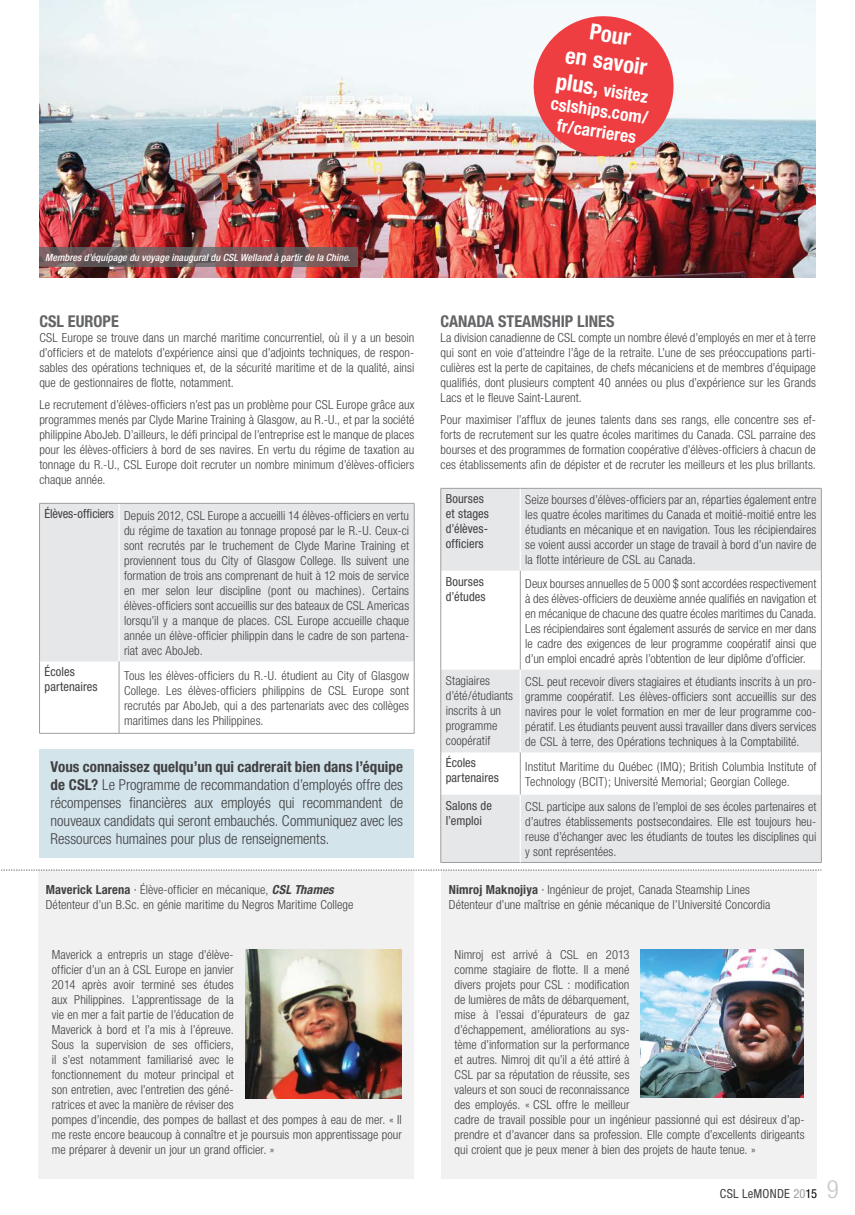
<style>
.page{position:relative;width:855px;height:1215px;background:#fff}
.page>*{position:absolute;margin:0;border:0;box-sizing:border-box;transform-origin:0 0}
.t1{font:700 condensed 22.5px/27.1px "Helvetica Neue";color:#fff}
.t2{font:700 condensed 17.5px "Helvetica Neue";color:#fff}
.t3{font:700 condensed 16.25px "Helvetica Neue";color:#636466}
.t4{font:300 condensed 15px/18px "Helvetica Neue";letter-spacing:-.005em;color:#414042;text-align:justify}
.t5{font:300 condensed 12.5px/15px "Helvetica Neue";letter-spacing:.005em;color:#414042;text-align:justify}
.t6{font:condensed 12.5px/15px "Helvetica Neue";letter-spacing:.005em;color:#414042}
.t7{font:italic 500 condensed 10px "Helvetica Neue";letter-spacing:.01em;color:#fff}
.s1{font-weight:400}
.s2{font-weight:700}
.s3{font-weight:700;font-style:italic}
.s4{color:#9d9fa2}
.s5{color:#000}
.s6{font-weight:300;font-size:25px;color:#c7c8ca}
</style>
<div class="page">
<div style="left:39px;top:870px;width:375px;height:308px;background:#f1f1f2"></div>
<div style="left:441px;top:870px;width:376px;height:308px;background:#f1f1f2"></div>
<img style="left:39px;top:0;width:777px;height:277px">
<img style="left:245px;top:949px;width:157px;height:150px">
<img style="left:641px;top:950px;width:163px;height:148px">
<svg style="left:442px;top:489px;width:379px;height:373px;fill:#e6e7e8"></svg>
<hr style="left:520px;top:489px;width:1px;height:82px;background:#fff">
<hr style="left:520px;top:670px;width:1px;height:82px;background:#fff">
<hr style="left:441px;top:488px;width:79px;height:1px;background:#9d9fa2">
<hr style="left:441px;top:489px;width:1px;height:82px;background:#9d9fa2">
<hr style="left:520px;top:488px;width:302px;height:1px;background:#9d9fa2">
<hr style="left:821px;top:489px;width:1px;height:82px;background:#9d9fa2">
<hr style="left:441px;top:571px;width:1px;height:99px;background:#9d9fa2">
<hr style="left:821px;top:571px;width:1px;height:99px;background:#9d9fa2">
<hr style="left:441px;top:670px;width:1px;height:82px;background:#9d9fa2">
<hr style="left:821px;top:670px;width:1px;height:82px;background:#9d9fa2">
<hr style="left:441px;top:752px;width:1px;height:43px;background:#9d9fa2">
<hr style="left:821px;top:752px;width:1px;height:43px;background:#9d9fa2">
<hr style="left:441px;top:795px;width:1px;height:67px;background:#9d9fa2">
<hr style="left:821px;top:795px;width:1px;height:67px;background:#9d9fa2">
<hr style="left:441px;top:862px;width:79px;height:1px;background:#9d9fa2">
<hr style="left:520px;top:862px;width:302px;height:1px;background:#9d9fa2">
<hr style="left:520px;top:571px;width:1px;height:99px;background:#9d9fa2">
<hr style="left:520px;top:752px;width:1px;height:43px;background:#9d9fa2">
<hr style="left:520px;top:795px;width:1px;height:67px;background:#fff">
<div style="left:40px;top:504px;width:374px;height:157px;background:#e6e7e8"></div>
<hr style="left:118px;top:504px;width:2px;height:157px;background:#fff">
<hr style="left:39px;top:503px;width:80px;height:1px;background:#9d9fa2">
<hr style="left:39px;top:504px;width:1px;height:157px;background:#9d9fa2">
<hr style="left:119px;top:503px;width:295px;height:1px;background:#9d9fa2">
<hr style="left:414px;top:504px;width:1px;height:157px;background:#9d9fa2">
<hr style="left:39px;top:661px;width:1px;height:72px;background:#9d9fa2">
<hr style="left:414px;top:661px;width:1px;height:72px;background:#9d9fa2">
<hr style="left:39px;top:733px;width:80px;height:1px;background:#9d9fa2">
<hr style="left:119px;top:733px;width:295px;height:1px;background:#9d9fa2">
<hr style="left:119px;top:661px;width:1px;height:72px;background:#9d9fa2">
<svg style="left:39px;top:247px;width:319px;height:19px;background:#715a5b"></svg>
<svg style="left:1px;top:870px;width:821px;height:1px"></svg>
<div style="left:39px;top:749px;width:375px;height:109px;background:#d3e4eb"></div>
<svg style="left:529px;top:11px;width:150px;height:150px"></svg>
<h1 class="t1" style="left:567px;top:14px;width:89px;text-indent:26px;rotate:9deg">Pour en savoir plus,</h1>
<h2 class="t2" style="left:605px;top:79px;width:47px;rotate:8deg">visitez</h2>
<h2 class="t2" style="left:552px;top:93px;width:100px;rotate:8deg">cslships.com/</h2>
<h2 class="t2" style="left:558px;top:115px;width:81px;rotate:8deg">fr/carrieres</h2>
<p class="t7" style="left:45px;top:251px;width:307px">Membres d’équipage du voyage inaugural du CSL Welland à partir de la Chine.</p>
<h3 class="t3" style="left:39px;top:311px;width:81px">CSL EUROPE</h3>
<p class="t5" style="left:39px;top:330px;width:377px">CSL Europe se trouve dans un marché maritime concurrentiel, où il y a un besoin d’officiers et de matelots d’expérience ainsi que d’adjoints techniques, de respon&shy;sables des opérations techniques et, de la sécurité maritime et de la qualité, ainsi que de gestionnaires de flotte, notamment.</p>
<p class="t5" style="left:39px;top:397px;width:377px">Le recrutement d’élèves-officiers n’est pas un problème pour CSL Europe grâce aux programmes menés par Clyde Marine Training à Glasgow, au R.-U., et par la société philippine AboJeb. D’ailleurs, le défi principal de l’entreprise est le manque de places pour les élèves-officiers à bord de ses navires. En vertu du régime de taxation au tonnage du R.-U., CSL Europe doit recruter un nombre minimum d’élèves-officiers chaque année.</p>
<p class="t5" style="left:124px;top:508px;width:287px;text-indent:-80px"><span class="s1">Élèves-officiers</span> Depuis 2012, CSL Europe a accueilli 14 élèves-officiers en vertu du régime de taxation au tonnage proposé par le R.-U. Ceux-ci sont recrutés par le truchement de Clyde Marine Training et proviennent tous du City of Glasgow College. Ils suivent une formation de trois ans comprenant de huit à 12 mois de service en mer selon leur discipline (pont ou machines). Certains élèves-officiers sont accueillis sur des bateaux de CSL Americas lorsqu’il y a manque de places. CSL Europe accueille chaque année un élève-officier philippin dans le cadre de son partena&shy;riat avec AboJeb.</p>
<p class="t6" style="left:45px;top:664px;width:55px">Écoles partenaires</p>
<p class="t5" style="left:124px;top:668px;width:287px">Tous les élèves-officiers du R.-U. étudient au City of Glasgow College. Les élèves-officiers philippins de CSL Europe sont recrutés par AboJeb, qui a des partenariats avec des collèges maritimes dans les Philippines.</p>
<p class="t4" style="left:51px;top:758px;width:354px"><span class="s2">Vous connaissez quelqu’un qui cadrerait bien dans l’équipe de CSL?</span> Le Programme de recommandation d’employés offre des récompenses financières aux employés qui recommandent de nouveaux candidats qui seront embauchés. Communiquez avec les Ressources humaines pour plus de renseignements.</p>
<h3 class="t3" style="left:441px;top:311px;width:175px">CANADA STEAMSHIP LINES</h3>
<p class="t5" style="left:441px;top:330px;width:377px">La division canadienne de CSL compte un nombre élevé d’employés en mer et à terre qui sont en voie d’atteindre l’âge de la retraite. L’une de ses préoccupations parti&shy;culières est la perte de capitaines, de chefs mécaniciens et de membres d’équipage qualifiés, dont plusieurs comptent 40 années ou plus d’expérience sur les Grands Lacs et le fleuve Saint-Laurent.</p>
<p class="t5" style="left:441px;top:412px;width:377px">Pour maximiser l’afflux de jeunes talents dans ses rangs, elle concentre ses ef&shy;forts de recrutement sur les quatre écoles maritimes du Canada. CSL parraine des bourses et des programmes de formation coopérative d’élèves-officiers à chacun de ces établissements afin de dépister et de recruter les meilleurs et les plus brillants.</p>
<p class="t6" style="left:446px;top:491px;width:45px">Bourses et stages d’élèves&shy;officiers</p>
<p class="t5" style="left:525px;top:492px;width:293px">Seize bourses d’élèves-officiers par an, réparties également entre les quatre écoles maritimes du Canada et moitié-moitié entre les étudiants en mécanique et en navigation. Tous les récipiendaires se voient aussi accorder un stage de travail à bord d’un navire de la flotte intérieure de CSL au Canada.</p>
<p class="t6" style="left:446px;top:574px;width:41px">Bourses d’études</p>
<p class="t5" style="left:525px;top:576px;width:293px">Deux bourses annuelles de 5 000 $ sont accordées respectivement à des élèves-officiers de deuxième année qualifiés en navigation et en mécanique de chacune des quatre écoles maritimes du Canada.<br>Les récipiendaires sont également assurés de service en mer dans le cadre des exigences de leur programme coopératif ainsi que d’un emploi encadré après l’obtention de leur diplôme d’officier.</p>
<p class="t5" style="left:446px;top:673px;width:69px;text-align:left">Stagiaires d’été/étudiants inscrits à un programme coopératif</p>
<p class="t5" style="left:525px;top:674px;width:293px">CSL peut recevoir divers stagiaires et étudiants inscrits à un pro&shy;gramme coopératif. Les élèves-officiers sont accueillis sur des navires pour le volet formation en mer de leur programme coo&shy;pératif. Les étudiants peuvent aussi travailler dans divers services de CSL à terre, des Opérations techniques à la Comptabilité.</p>
<p class="t6" style="left:446px;top:755px;width:55px">Écoles partenaires</p>
<p class="t5" style="left:525px;top:759px;width:293px">Institut Maritime du Québec (IMQ); British Columbia Institute of<br>Technology (BCIT); Université Memorial; Georgian College.</p>
<p class="t6" style="left:446px;top:798px;width:48px">Salons de l’emploi</p>
<p class="t5" style="left:525px;top:799px;width:293px">CSL participe aux salons de l’emploi de ses écoles partenaires et d’autres établissements postsecondaires. Elle est toujours heu&shy;reuse d’échanger avec les étudiants de toutes les disciplines qui y sont représentées.</p>
<p class="t5" style="left:46px;top:882px;width:309px"><span class="s2">Maverick Larena</span> · Élève-officier en mécanique, <span class="s3">CSL Thames<br></span>Détenteur d’un B.Sc. en génie maritime du Negros Maritime College</p>
<p class="t5" style="left:449px;top:882px;width:323px"><span class="s2">Nimroj Maknojiya</span> · Ingénieur de projet, Canada Steamship Lines<br>Détenteur d’une maîtrise en génie mécanique de l’Université Concordia</p>
<p class="t5" style="left:52px;top:947px;width:352px;text-align:left">Maverick a entrepris un stage d’élève-<br>officier d’un an à CSL Europe en janvier<br>2014 après avoir terminé ses études<br>aux Philippines. L’apprentissage de la<br>vie en mer a fait partie de l’éducation de<br>Maverick à bord et l’a mis à l’épreuve.<br>Sous la supervision de ses officiers,<br>il s’est notamment familiarisé avec le<br>fonctionnement du moteur principal et<br>son entretien, avec l’entretien des géné-<br>ratrices et avec la manière de réviser des<br>pompes d’incendie, des pompes de ballast et des pompes à eau de mer. « Il me reste encore beaucoup à connaître et je poursuis mon apprentissage pour me préparer à devenir un jour un grand officier. »</p>
<p class="t5" style="left:455px;top:947px;width:352px;text-align:left">Nimroj est arrivé à CSL en 2013<br>comme stagiaire de flotte. Il a mené<br>divers projets pour CSL : modification<br>de lumières de mâts de débarquement,<br>mise à l’essai d’épurateurs de gaz<br>d’échappement, améliorations au sys-<br>tème d’information sur la performance<br>et autres. Nimroj dit qu’il a été attiré à<br>CSL par sa réputation de réussite, ses<br>valeurs et son souci de reconnaissance<br>des employés. « CSL offre le meilleur<br>cadre de travail possible pour un ingénieur passionné qui est désireux d’ap&shy;prendre et d’avancer dans sa profession. Elle compte d’excellents dirigeants qui croient que je peux mener à bien des projets de haute tenue. »</p>
<p class="t6" style="left:720px;top:1186px;width:121px">CSL LeMONDE <span class="s4">20</span><span class="s5">15</span> <span class="s6">9</span></p>
</div>
